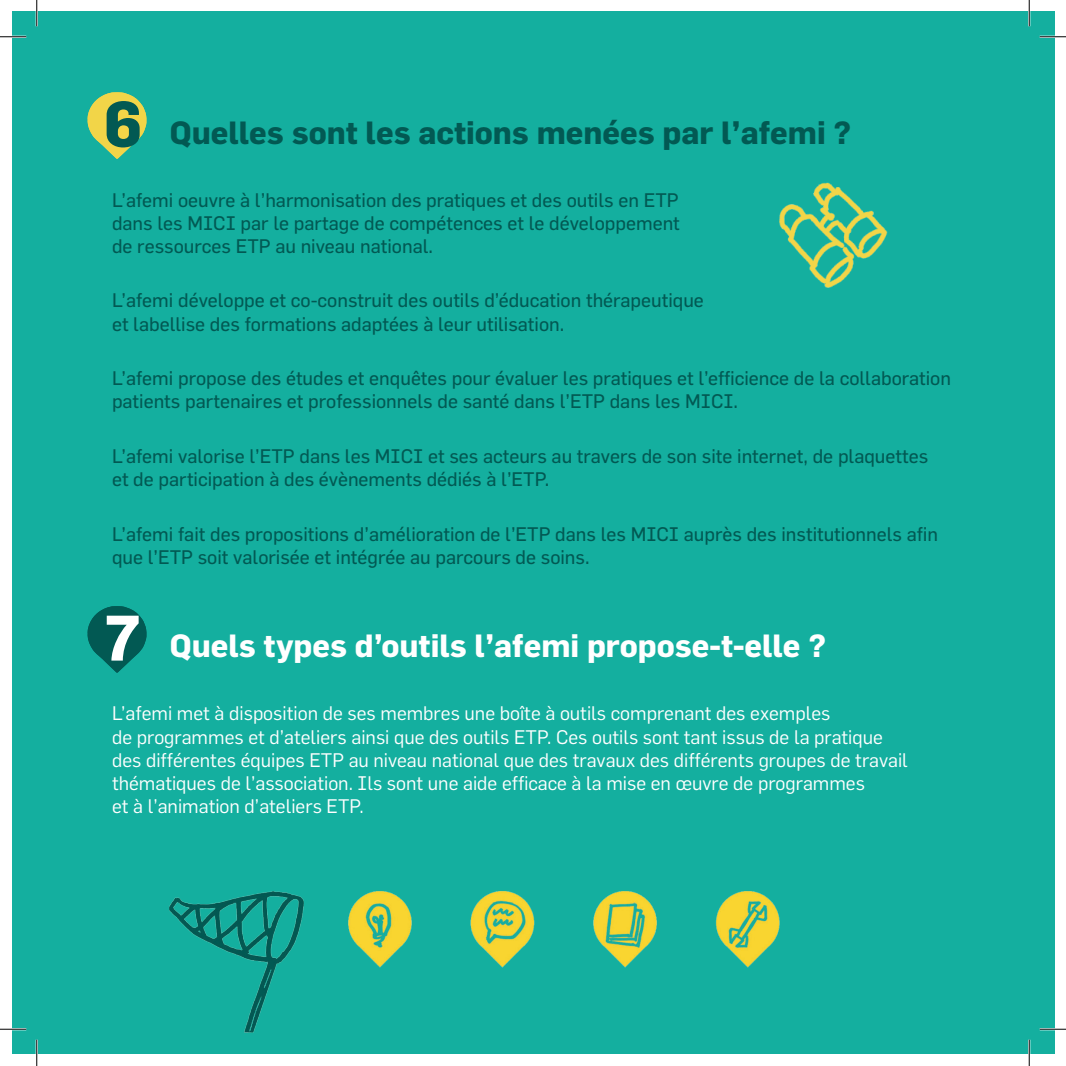
<style>
.page{position:relative;width:1066px;height:1066px;background:#fff}
.page>*{position:absolute;margin:0;border:0;box-sizing:border-box;transform-origin:0 0}
.t1{font:700 63px "Flama";color:#025953}
.t2{font:700 63px "Flama";color:#fff}
.t3{font:700 31.5px "Flama";color:#fff}
.t4{font:700 31.5px "Flama";color:#025953}
.t5{font:19.25px/23.1px "Flama Basic";color:#025953}
.t6{font:19.25px/23.1px "Flama";color:#fff}
</style>
<div class="page">
<div style="left:12px;top:12px;width:1042px;height:1042px;background:#14af9f"></div>
<svg style="left:87px;top:92px;width:60px;height:67px"></svg>
<svg style="left:87px;top:606px;width:60px;height:67px"></svg>
<img style="left:779px;top:182px;width:109px;height:106px">
<img style="left:169px;top:891px;width:611px;height:142px">
<hr style="left:0;top:36px;width:26px;height:2px;background:#fff">
<hr style="left:1039px;top:36px;width:27px;height:2px;background:#fff">
<hr style="left:0;top:1028px;width:26px;height:2px;background:#fff">
<hr style="left:1039px;top:1028px;width:27px;height:2px;background:#fff">
<hr style="left:36px;top:0;width:2px;height:26px;background:#fff">
<hr style="left:36px;top:1039px;width:2px;height:27px;background:#fff">
<hr style="left:1028px;top:0;width:2px;height:26px;background:#fff">
<hr style="left:1028px;top:1039px;width:2px;height:27px;background:#fff">
<svg style="left:0;top:36px;width:26px;height:1px"></svg>
<svg style="left:1039px;top:36px;width:27px;height:1px"></svg>
<svg style="left:0;top:1029px;width:26px;height:1px"></svg>
<svg style="left:1039px;top:1029px;width:27px;height:1px"></svg>
<svg style="left:36px;top:0;width:1px;height:26px"></svg>
<svg style="left:36px;top:1039px;width:1px;height:27px"></svg>
<svg style="left:1029px;top:0;width:1px;height:26px"></svg>
<svg style="left:1029px;top:1039px;width:1px;height:27px"></svg>
<h1 class="t1" style="left:104px;top:85px;width:40px">6</h1>
<h2 class="t4" style="left:170px;top:113px;width:682px">Quelles sont les actions menées par l’afemi ?</h2>
<p class="t5" style="left:112px;top:188px;width:569px;text-align:justify">L’afemi oeuvre à l’harmonisation des pratiques et des outils en ETP dans les MICI par le partage de compétences et le développement de ressources ETP au niveau national.</p>
<p class="t5" style="left:112px;top:289px;width:593px">L’afemi développe et co-construit des outils d’éducation thérapeutique et labellise des formations adaptées à leur utilisation.</p>
<p class="t5" style="left:112px;top:366px;width:840px">L’afemi propose des études et enquêtes pour évaluer les pratiques et l’efficience de la collaboration patients partenaires et professionnels de santé dans l’ETP dans les MICI.</p>
<p class="t5" style="left:112px;top:444px;width:817px">L’afemi valorise l’ETP dans les MICI et ses acteurs au travers de son site internet, de plaquettes et de participation à des évènements dédiés à l’ETP.</p>
<p class="t5" style="left:112px;top:522px;width:827px">L’afemi fait des propositions d’amélioration de l’ETP dans les MICI auprès des institutionnels afin que l’ETP soit valorisée et intégrée au parcours de soins.</p>
<h1 class="t2" style="left:104px;top:599px;width:39px">7</h1>
<h2 class="t3" style="left:170px;top:627px;width:657px">Quels types d’outils l’afemi propose-t-elle ?</h2>
<p class="t6" style="left:112px;top:701px;width:797px">L’afemi met à disposition de ses membres une boîte à outils comprenant des exemples<br>de programmes et d’ateliers ainsi que des outils ETP. Ces outils sont tant issus de la pratique des différentes équipes ETP au niveau national que des travaux des différents groupes de travail thématiques de l’association. Ils sont une aide efficace à la mise en œuvre de programmes<br>et à l’animation d’ateliers ETP.</p>
</div>
